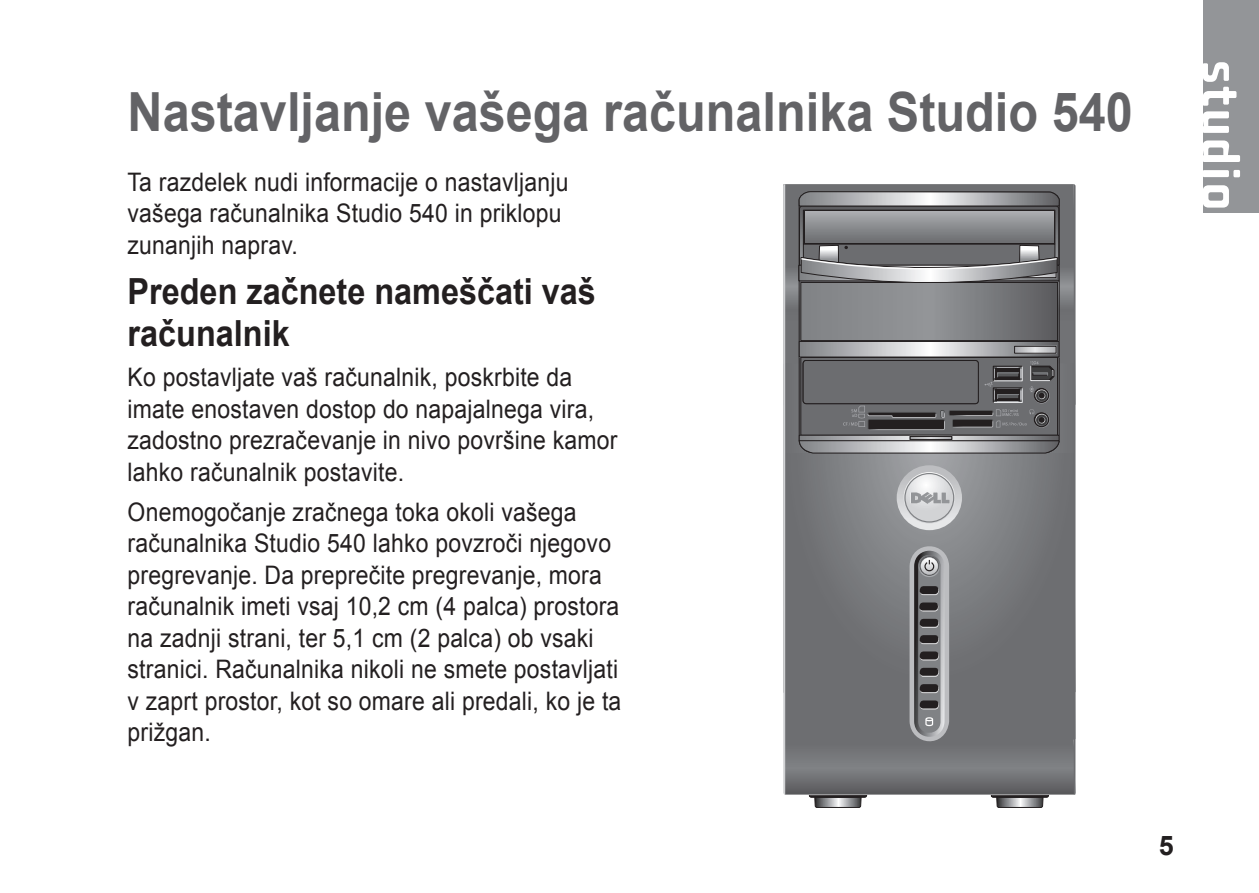
<style>
.page{position:relative;width:1259px;height:893px;background:#fff}
.page>*{position:absolute;margin:0;border:0;box-sizing:border-box;transform-origin:0 0}
.t1{font:700 54px "Arial";color:#636366;scale:.9 1}
.t2{font:700 36px/42px "Arial";color:#231f20;scale:.9 1}
.t3{font:700 27px "Arial";color:#231f20}
.t4{font:25.5px/31.5px "Arial";letter-spacing:.01em;color:#231f20;scale:.9 1}
</style>
<div class="page">
<div style="left:1203px;top:0;width:56px;height:213px;background:#939598"></div>
<svg style="left:1203px;top:62px;width:33px;height:71px"></svg>
<svg style="left:1203px;top:140px;width:37px;height:22px"></svg>
<div style="left:1233px;top:170px;width:7px;height:7px;background:#fff;border-radius:2px"></div>
<div style="left:1202px;top:170px;width:27px;height:7px;background:#fff;border-radius:2px"></div>
<svg style="left:1203px;top:185px;width:26px;height:23px"></svg>
<svg style="left:783px;top:184px;width:292px;height:624px;background:#7c7d80"></svg>
<h1 class="t1" style="left:128px;top:76px;width:1118px">Nastavljanje vašega računalnika Studio 540</h1>
<p class="t4" style="left:128px;top:166px;width:491px">Ta razdelek nudi informacije o nastavljanju vašega računalnika Studio 540 in priklopu zunanjih naprav.</p>
<h2 class="t2" style="left:128px;top:272px;width:522px">Preden začnete nameščati vaš računalnik</h2>
<p class="t4" style="left:128px;top:362px;width:546px">Ko postavljate vaš računalnik, poskrbite da imate enostaven dostop do napajalnega vira, zadostno prezračevanje in nivo površine kamor lahko računalnik postavite.</p>
<p class="t4" style="left:128px;top:496px;width:550px">Onemogočanje zračnega toka okoli vašega računalnika Studio 540 lahko povzroči njegovo pregrevanje. Da preprečite pregrevanje, mora računalnik imeti vsaj 10,2 cm (4 palca) prostora na zadnji strani, ter 5,1 cm (2 palca) ob vsaki stranici. Računalnika nikoli ne smete postavljati v zaprt prostor, kot so omare ali predali, ko je ta prižgan.</p>
<p class="t3" style="left:1159px;top:827px;width:17px">5</p>
</div>
